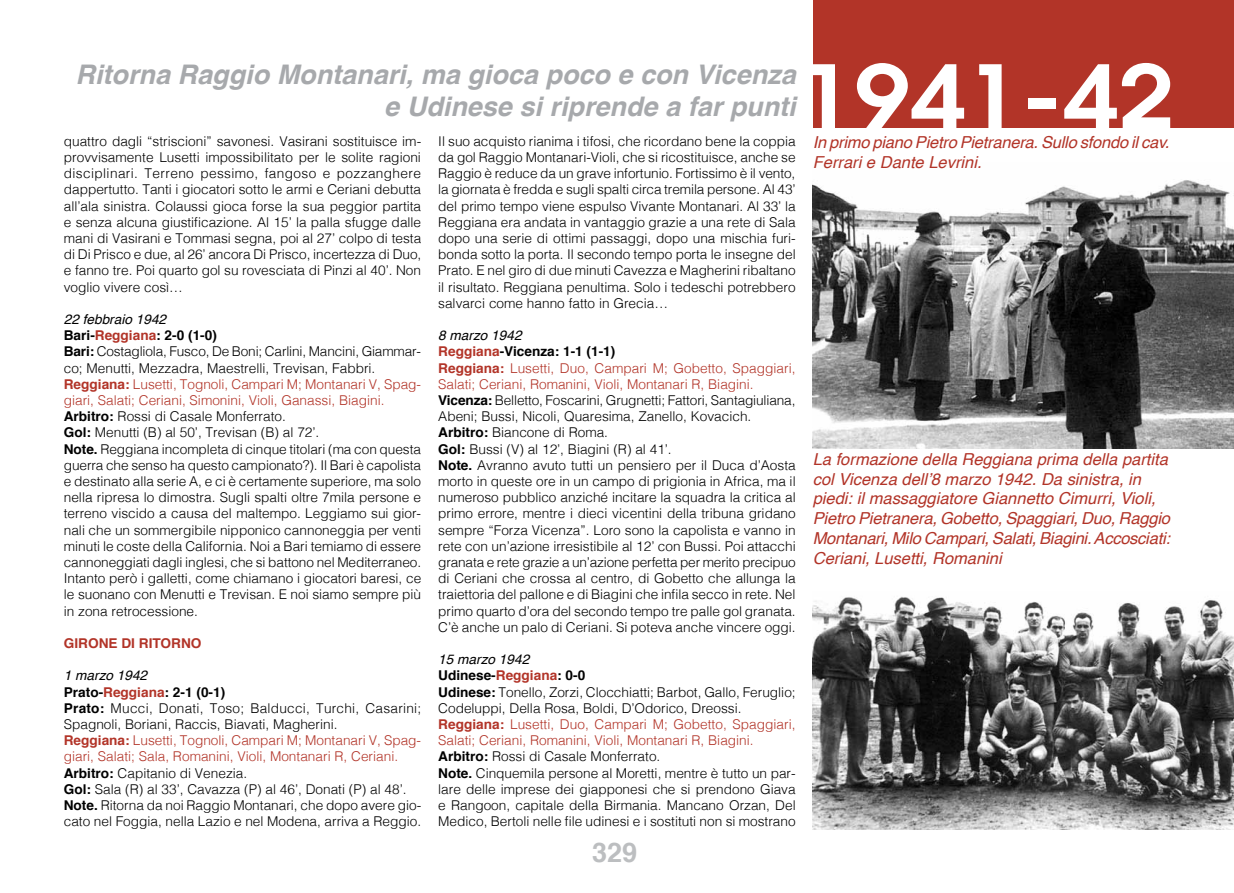
<style>
.page{position:relative;width:1234px;height:893px;background:#fff}
.page>*{position:absolute;margin:0;border:0;box-sizing:border-box;transform-origin:0 0}
.t1{font:600 86.55px "Avant Garde";color:#fff;scale:1.14 1}
.t2{font:italic 700 27px/32.4px "Helvetica";color:#a7a9ac;text-align:right}
.t3{font:700 27px "Helvetica";color:#bcbec0}
.t4{font:italic 16.5px/19.8px "Helvetica";color:#b23428}
.t5{font:300 13.5px/16.2px "Helvetica";color:#000}
.t6{font:700 13.5px "Helvetica";color:#b23428}
.s1{font-weight:400;font-style:italic}
.s2{font-weight:700}
.s3{font-weight:700;color:#b23428}
.s4{color:#b23428}
</style>
<div class="page">
<div style="left:812px;top:0;width:421px;height:128px;background:#b23428"></div>
<img style="left:812px;top:596px;width:421px;height:233px">
<img style="left:812px;top:180px;width:421px;height:269px">
<h2 class="t2" style="left:76px;top:58px;width:721px">Ritorna Raggio Montanari, ma gioca poco e con Vicenza e Udinese si riprende a far punti</h2>
<p class="t5" style="left:64px;top:132px;width:359px;text-align:justify">quattro dagli “striscioni” savonesi. Vasirani sostituisce im&shy;provvisamente Lusetti impossibilitato per le solite ragioni disciplinari. Terreno pessimo, fangoso e pozzanghere dappertutto. Tanti i giocatori sotto le armi e Ceriani debutta all’ala sinistra. Colaussi gioca forse la sua peggior partita e senza alcuna giustificazione. Al 15’ la palla sfugge dalle mani di Vasirani e Tommasi segna, poi al 27’ colpo di testa di Di Prisco e due, al 26’ ancora Di Prisco, incertezza di Duo, e fanno tre. Poi quarto gol su rovesciata di Pinzi al 40’. Non voglio vivere così…</p>
<p class="t5" style="left:64px;top:310px;width:359px"><span class="s1">22 febbraio 1942<br></span><span class="s2">Bari-</span><span class="s3">Reggiana</span><span class="s2">: 2-0 (1-0)<br>Bari:</span> Costagliola, Fusco, De Boni; Carlini, Mancini, Giammar&shy;co; Menutti, Mezzadra, Maestrelli, Trevisan, Fabbri.<br><span class="s3">Reggiana:</span> <span class="s4">Lusetti, Tognoli, Campari M; Montanari V, Spag&shy;giari, Salati; Ceriani, Simonini, Violi, Ganassi, Biagini.<br></span><span class="s2">Arbitro:</span> Rossi di Casale Monferrato.<br><span class="s2">Gol:</span> Menutti (B) al 50’, Trevisan (B) al 72’.<br><span class="s2">Note.</span> Reggiana incompleta di cinque titolari (ma con questa guerra che senso ha questo campionato?). Il Bari è capolista e destinato alla serie A, e ci è certamente superiore, ma solo nella ripresa lo dimostra. Sugli spalti oltre 7mila persone e terreno viscido a causa del maltempo. Leggiamo sui gior&shy;nali che un sommergibile nipponico cannoneggia per venti minuti le coste della California. Noi a Bari temiamo di essere cannoneggiati dagli inglesi, che si battono nel mediterraneo.<br>Intanto però i galletti, come chiamano i giocatori baresi, ce le suonano con Menutti e Trevisan. E noi siamo sempre più in zona retrocessione.</p>
<p class="t6" style="left:64px;top:632px;width:139px">Girone di ritorno</p>
<p class="t5" style="left:64px;top:666px;width:359px"><span class="s1">1 marzo 1942<br></span><span class="s2">Prato-</span><span class="s3">Reggiana</span><span class="s2">: 2-1 (0-1)<br>Prato:</span> Mucci, Donati, Toso; Balducci, Turchi, Casarini; Spagnoli, Boriani, Raccis, Biavati, Magherini.<br><span class="s3">Reggiana:</span> <span class="s4">Lusetti, Tognoli, Campari M; Montanari V, Spag&shy;giari, Salati; Sala, Romanini, Violi, Montanari R, Ceriani.<br></span><span class="s2">Arbitro:</span> Capitanio di Venezia.<br><span class="s2">Gol:</span> Sala (R) al 33’, Cavazza (P) al 46’, Donati (P) al 48’.<br><span class="s2">Note.</span> Ritorna da noi Raggio Montanari, che dopo avere gio&shy;cato nel Foggia, nella Lazio e nel Modena, arriva a Reggio.</p>
<p class="t5" style="left:438px;top:132px;width:359px;text-align:justify">Il suo acquisto rianima i tifosi, che ricordano bene la coppia da gol Raggio Montanari-Violi, che si ricostituisce, anche se Raggio è reduce da un grave infortunio. Fortissimo è il vento, la giornata è fredda e sugli spalti circa tremila persone. Al 43’ del primo tempo viene espulso Vivante Montanari. Al 33’ la Reggiana era andata in vantaggio grazie a una rete di Sala dopo una serie di ottimi passaggi, dopo una mischia furi&shy;bonda sotto la porta. Il secondo tempo porta le insegne del Prato. E nel giro di due minuti Cavezza e Magherini ribaltano il risultato. Reggiana penultima. Solo i tedeschi potrebbero salvarci come hanno fatto in Grecia…</p>
<p class="t5" style="left:438px;top:326px;width:359px"><span class="s1">8 marzo 1942<br></span><span class="s3">Reggiana</span><span class="s2">-Vicenza: 1-1 (1-1)<br></span><span class="s3">Reggiana:</span> <span class="s4">Lusetti, Duo, Campari M; Gobetto, Spaggiari, Salati; Ceriani, Romanini, Violi, Montanari R, Biagini.<br></span><span class="s2">Vicenza:</span> Belletto, Foscarini, Grugnetti; Fattori, Santagiuliana, Abeni; Bussi, Nicoli, Quaresima, Zanello, Kovacich.<br><span class="s2">Arbitro:</span> Biancone di Roma.<br><span class="s2">Gol:</span> Bussi (V) al 12’, Biagini (R) al 41’.<br><span class="s2">Note.</span> Avranno avuto tutti un pensiero per il Duca d’Aosta morto in queste ore in un campo di prigionia in Africa, ma il numeroso pubblico anziché incitare la squadra la critica al primo errore, mentre i dieci vicentini della tribuna gridano sempre “Forza Vicenza”. Loro sono la capolista e vanno in rete con un’azione irresistibile al 12’ con Bussi. Poi attacchi granata e rete grazie a un’azione perfetta per merito precipuo di Ceriani che crossa al centro, di Gobetto che allunga la traiettoria del pallone e di Biagini che infila secco in rete. Nel primo quarto d’ora del secondo tempo tre palle gol granata.<br>C’è anche un palo di Ceriani. Si poteva anche vincere oggi.</p>
<p class="t5" style="left:438px;top:650px;width:359px"><span class="s1">15 marzo 1942<br></span><span class="s2">Udinese-</span><span class="s3">Reggiana</span><span class="s2">: 0-0<br>Udinese:</span> Tonello, Zorzi, Clocchiatti; Barbot, Gallo, Feruglio; Codeluppi, Della Rosa, Boldi, D’Odorico, Dreossi.<br><span class="s3">Reggiana:</span> <span class="s4">Lusetti, Duo, Campari M; Gobetto, Spaggiari, Salati; Ceriani, Romanini, Violi, Montanari R, Biagini.<br></span><span class="s2">Arbitro:</span> Rossi di Casale Monferrato.<br><span class="s2">Note.</span> Cinquemila persone al Moretti, mentre è tutto un par&shy;lare delle imprese dei giapponesi che si prendono Giava e Rangoon, capitale della Birmania. Mancano Orzan, Del Medico, Bertoli nelle file udinesi e i sostituti non si mostrano</p>
<h2 class="t3" style="left:592px;top:831px;width:47px">329</h2>
<h1 class="t1" style="left:798px;top:40px;width:330px">1941-42</h1>
<p class="t4" style="left:812px;top:133px;width:358px">In primo piano Pietro Pietranera. Sullo sfondo il cav.<br>Ferrari e Dante Levrini.</p>
<p class="t4" style="left:812px;top:449px;width:359px">La formazione della Reggiana prima della partita col Vicenza dell’8 marzo 1942. Da sinistra, in piedi: il massaggiatore Giannetto Cimurri, Violi, Pietro Pietranera, Gobetto, Spaggiari, Duo, Raggio Montanari, Milo Campari, Salati, Biagini. Accosciati:<br>Ceriani, Lusetti, Romanini</p>
</div>
